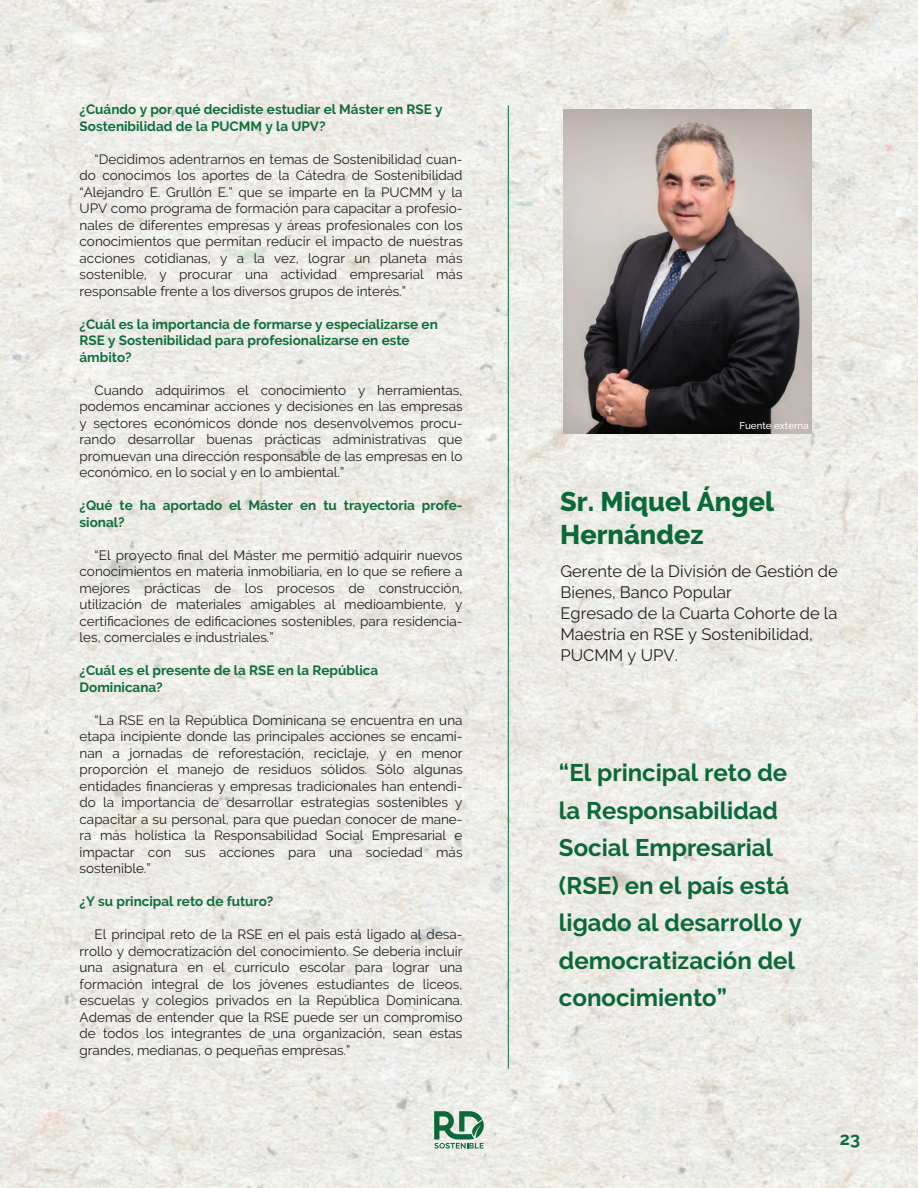
<style>
.page{position:relative;width:918px;height:1188px;background:#fff}
.page>*{position:absolute;margin:0;border:0;box-sizing:border-box;transform-origin:0 0}
.t1{font:800 27px/33px "Raleway";color:#0b6938}
.t2{font:700 24px/37.5px "Raleway";color:#0b6938}
.t3{font:700 18px "Raleway";color:#0c6b3f}
.t4{font:16.5px/21px "Raleway";color:#231f20}
.t5{font:13.5px/16.5px "Raleway";color:#231f20;text-align:justify}
.t6{font:700 13.5px/16.5px "Raleway";color:#106e3a}
.t7{font:500 9.75px "Raleway";color:#fff}
</style>
<div class="page">
<img style="left:0;top:0;width:918px;height:1188px">
<img style="left:563px;top:110px;width:249px;height:324px">
<hr style="left:508px;top:105px;width:1px;height:964px;background:#096a39">
<svg style="left:434px;top:1111px;width:52px;height:38px"></svg>
<p class="t6" style="left:80px;top:101px;width:365px">¿Cuándo y por qué decidiste estudiar el Máster en RSE y<br>Sostenibilidad de la PUCMM y la UPV?</p>
<p class="t5" style="left:80px;top:151px;width:385px;text-indent:15px">“Decidimos adentrarnos en temas de Sostenibilidad cuan&shy;do conocimos los aportes de la Cátedra de Sostenibilidad “Alejandro E. Grullón E.” que se imparte en la PUCMM y la UPV como programa de formación para capacitar a profesio&shy;nales de diferentes empresas y áreas profesionales con los conocimientos que permitan reducir el impacto de nuestras acciones cotidianas, y a la vez, lograr un planeta más sostenible, y procurar una actividad empresarial más responsable frente a los diversos grupos de interés.”</p>
<p class="t6" style="left:80px;top:316px;width:360px">¿Cuál es la importancia de formarse y especializarse en<br>RSE y Sostenibilidad para profesionalizarse en este ámbito?</p>
<p class="t5" style="left:80px;top:382px;width:385px;text-indent:15px">Cuando adquirimos el conocimiento y herramientas, podemos encaminar acciones y decisiones en las empresas y sectores económicos donde nos desenvolvemos procu&shy;rando desarrollar buenas prácticas administrativas que promuevan una dirección responsable de las empresas en lo económico, en lo social y en lo ambiental.”</p>
<p class="t6" style="left:80px;top:497px;width:385px">¿Qué te ha aportado el Máster en tu trayectoria profe&shy;sional?</p>
<p class="t5" style="left:80px;top:547px;width:385px;text-indent:15px">“El proyecto final del Máster me permitió adquirir nuevos conocimientos en materia inmobiliaria, en lo que se refiere a mejores prácticas de los procesos de construcción, utilización de materiales amigables al medioambiente, y certificaciones de edificaciones sostenibles, para residencia&shy;les, comerciales e industriales.”</p>
<p class="t6" style="left:80px;top:662px;width:300px">¿Cuál es el presente de la RSE en la República<br>Dominicana?</p>
<p class="t5" style="left:80px;top:712px;width:385px;text-indent:15px">“La RSE en la República Dominicana se encuentra en una etapa incipiente donde las principales acciones se encami&shy;nan a jornadas de reforestación, reciclaje, y en menor proporción el manejo de residuos sólidos. Sólo algunas entidades financieras y empresas tradicionales han entendi&shy;do la importancia de desarrollar estrategias sostenibles y capacitar a su personal, para que puedan conocer de mane&shy;ra más holística la Responsabilidad Social Empresarial e impactar con sus acciones para una sociedad más sostenible.”</p>
<p class="t6" style="left:80px;top:893px;width:195px">¿Y su principal reto de futuro?</p>
<p class="t5" style="left:80px;top:926px;width:385px;text-indent:15px">El principal reto de la RSE en el país está ligado al desa&shy;rrollo y democratización del conocimiento. Se debería incluir una asignatura en el currículo escolar para lograr una formación integral de los jóvenes estudiantes de liceos, escuelas y colegios privados en la República Dominicana.<br>Ademas de entender que la RSE puede ser un compromiso de todos los integrantes de una organización, sean estas grandes, medianas, o pequeñas empresas.”</p>
<p class="t7" style="left:739px;top:420px;width:71px">Fuente externa</p>
<h1 class="t1" style="left:560px;top:485px;width:215px">Sr. Miquel Ángel<br>Hernández</h1>
<p class="t4" style="left:560px;top:560px;width:279px">Gerente de la División de Gestión de<br>Bienes, Banco Popular<br>Egresado de la Cuarta Cohorte de la<br>Maestría en RSE y Sostenibilidad,<br>PUCMM y UPV.</p>
<h2 class="t2" style="left:559px;top:754px;width:245px">“El principal reto de la Responsabilidad<br>Social Empresarial (RSE) en el país está ligado al desarrollo y democratización del conocimiento”</h2>
<h3 class="t3" style="left:840px;top:1128px;width:22px">23</h3>
</div>
